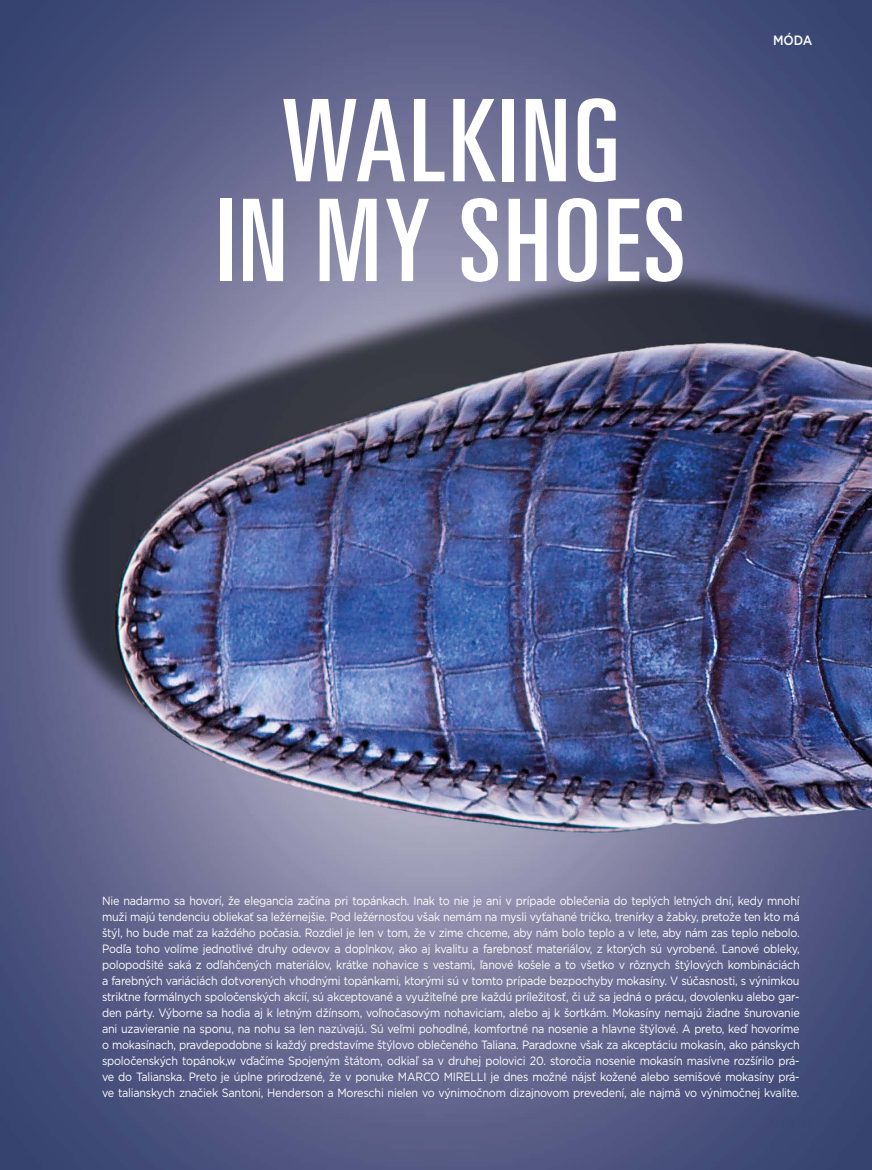
<style>
.page{position:relative;width:872px;height:1170px;background:#fff}
.page>*{position:absolute;margin:0;border:0;box-sizing:border-box;transform-origin:0 0}
.t1{font:ultra-condensed 114px/99.8px "Univers";letter-spacing:.03em;color:#fff;text-align:center}
.t2{font:500 13.5px "Gotham";color:#fff;scale:.9 1}
.t3{font:12px/16px "Gotham";letter-spacing:-.02em;color:#fff;text-align:justify;scale:.9 1}
</style>
<div class="page">
<img style="left:0;top:0;width:872px;height:1169px">
<img style="left:768px;top:1117px;width:29px;height:10px">
<svg style="left:800px;top:1119px;width:12px;height:8px"></svg>
<h1 class="t1" style="left:216px;top:90px;width:471px">WALKING<br>IN MY SHOES</h1>
<p class="t2" style="left:773px;top:31px;width:45px">MÓDA</p>
<p class="t3" style="left:102px;top:892px;width:776px">Nie nadarmo sa hovorí, že elegancia začína pri topánkach. Inak to nie je ani v prípade oblečenia do teplých letných dní, kedy mnohí muži majú tendenciu obliekať sa ležérnejšie. Pod ležérnosťou však nemám na mysli vyťahané tričko, trenírky a žabky, pretože ten kto má štýl, ho bude mať za každého počasia. Rozdiel je len v tom, že v zime chceme, aby nám bolo teplo a v lete, aby nám zas teplo nebolo.<br>Podľa toho volíme jednotlivé druhy odevov a doplnkov, ako aj kvalitu a farebnosť materiálov, z ktorých sú vyrobené. Ľanové obleky, polopodšité saká z odľahčených materiálov, krátke nohavice s vestami, ľanové košele a to všetko v rôznych štýlových kombináciách a farebných variáciách dotvorených vhodnými topánkami, ktorými sú v tomto prípade bezpochyby mokasíny. V súčasnosti, s výnimkou striktne formálnych spoločenských akcií, sú akceptované a využiteľné pre každú príležitosť, či už sa jedná o prácu, dovolenku alebo gar&shy;den párty. Výborne sa hodia aj k letným džínsom, voľnočasovým nohaviciam, alebo aj k šortkám. Mokasíny nemajú žiadne šnurovanie ani uzavieranie na sponu, na nohu sa len nazúvajú. Sú veľmi pohodlné, komfortné na nosenie a hlavne štýlové. A preto, keď hovoríme o mokasínach, pravdepodobne si každý predstavíme štýlovo oblečeného Taliana. Paradoxne však za akceptáciu mokasín, ako pánskych spoločenských topánok,w vďačíme Spojeným štátom, odkiaľ sa v druhej polovici 20. storočia nosenie mokasín masívne rozšírilo prá&shy;ve do Talianska. Preto je úplne prirodzené, že v ponuke MARCO MIRELLI je dnes možné nájsť kožené alebo semišové mokasíny prá&shy;ve talianskych značiek Santoni, Henderson a Moreschi nielen vo výnimočnom dizajnovom prevedení, ale najmä vo výnimočnej kvalite.</p>
</div>
